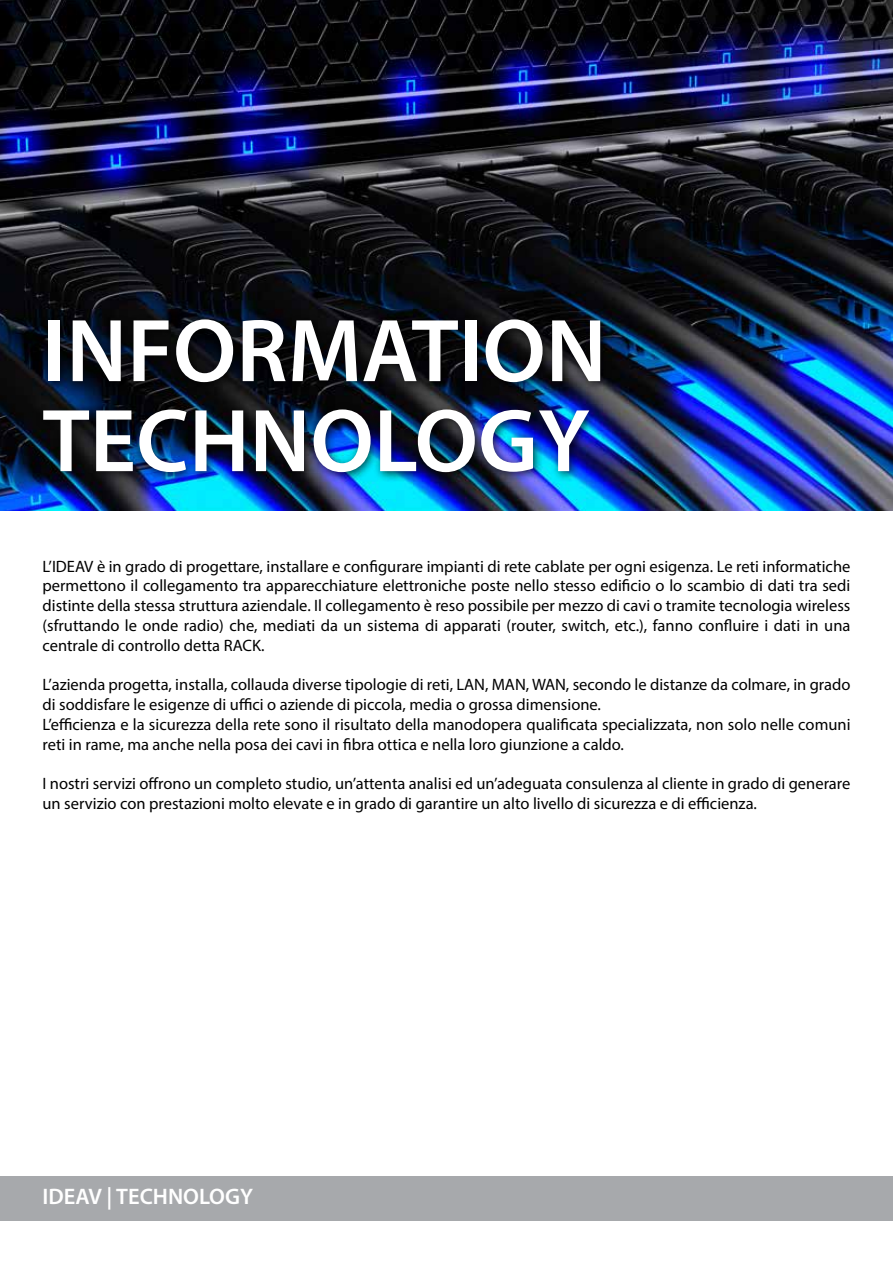
<style>
.page{position:relative;width:893px;height:1263px;background:#fff}
.page>*{position:absolute;margin:0;border:0;box-sizing:border-box;transform-origin:0 0}
.t1{font:600 90px/90px "Myriad Pro";color:#fff}
.t2{font:600 22.5px "Myriad Pro";color:#fff}
.t3{font:16.5px/19.8px "Myriad Pro";color:#000}
</style>
<div class="page">
<img style="left:0;top:0;width:893px;height:510px">
<div style="left:36px;top:313px;width:575px;height:170px;background:#000;opacity:.75"></div>
<div style="left:0;top:1176px;width:893px;height:44px;background:#a7a9ac"></div>
<h1 class="t1" style="left:43px;top:304px;width:566px">INFORMATION<br>TECHNOLOGY</h1>
<p class="t3" style="left:43px;top:556px;width:809px;text-align:justify">L’IDEAV è in grado di progettare, installare e configurare impianti di rete cablate per ogni esigenza. Le reti informatiche permettono il collegamento tra apparecchiature elettroniche poste nello stesso edificio o lo scambio di dati tra sedi distinte della stessa struttura aziendale. Il collegamento è reso possibile per mezzo di cavi o tramite tecnologia wireless (sfruttando le onde radio) che, mediati da un sistema di apparati (router, switch, etc.), fanno confluire i dati in una centrale di controllo detta RACK.</p>
<p class="t3" style="left:43px;top:675px;width:809px">L’azienda progetta, installa, collauda diverse tipologie di reti, LAN, MAN, WAN, secondo le distanze da colmare, in grado di soddisfare le esigenze di uffici o aziende di piccola, media o grossa dimensione.<br>L’efficienza e la sicurezza della rete sono il risultato della manodopera qualificata specializzata, non solo nelle comuni reti in rame, ma anche nella posa dei cavi in fibra ottica e nella loro giunzione a caldo.</p>
<p class="t3" style="left:43px;top:774px;width:809px">I nostri servizi offrono un completo studio, un’attenta analisi ed un’adeguata consulenza al cliente in grado di generare un servizio con prestazioni molto elevate e in grado di garantire un alto livello di sicurezza e di efficienza.</p>
<h2 class="t2" style="left:43px;top:1182px;width:212px">IDEAV | TECHNOLOGY</h2>
</div>
